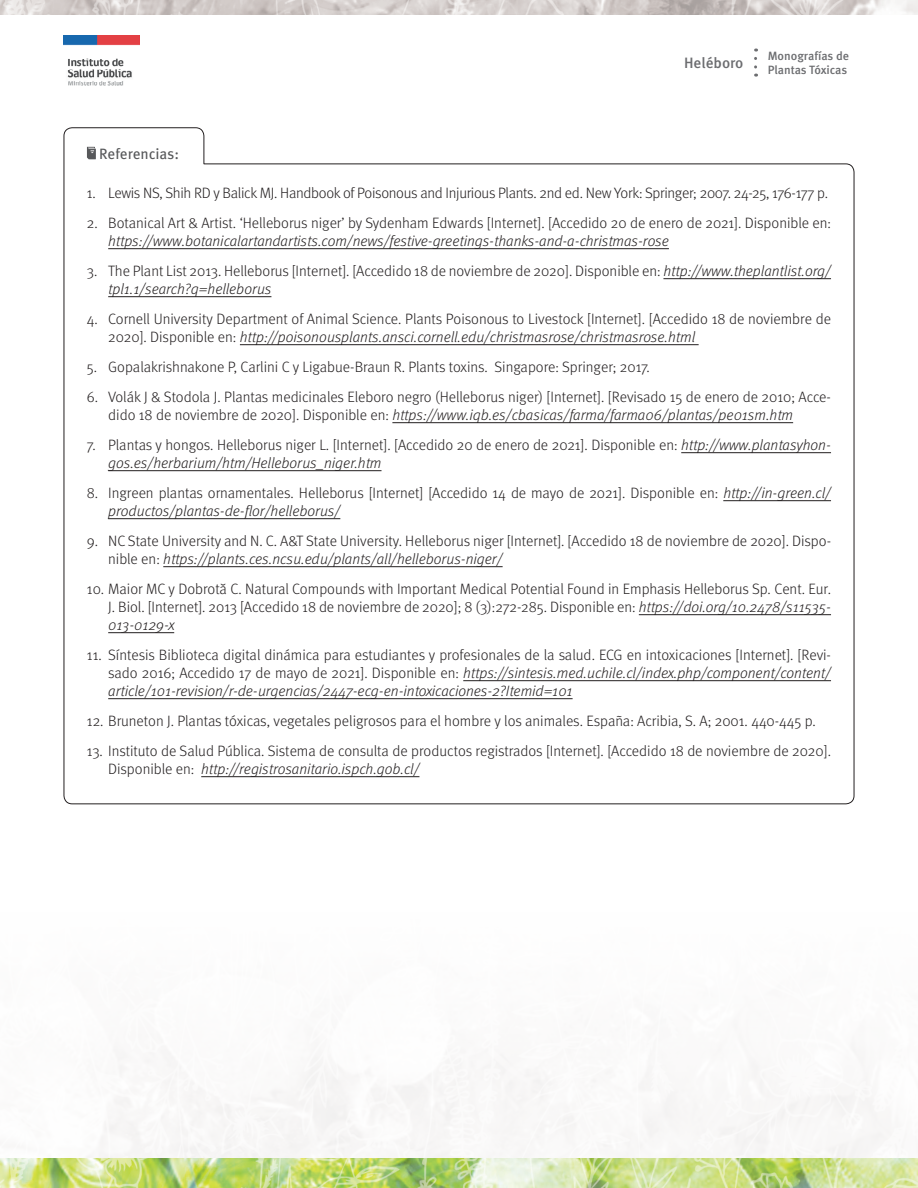
<style>
.page{position:relative;width:918px;height:1188px;background:#fff}
.page>*{position:absolute;margin:0;border:0;box-sizing:border-box;transform-origin:0 0}
.t1{font:300 15px/18px "Meta Pro";color:#231f20}
.t2{font:300 15px "Meta Pro";letter-spacing:-.02em;color:#231f20}
.t3{font:italic 300 15px "Meta Pro";color:#231f20}
.t4{font:15px "Meta Pro";letter-spacing:-.005em;color:#57585a}
.t5{font:500 15px "Meta Pro";color:#6c6d70}
.t6{font:500 12px/14.4px "Meta Pro";color:#6c6d70}
.s1{font-style:italic}
</style>
<div class="page">
<img style="left:0;top:1048px;width:918px;height:140px">
<img style="left:0;top:0;width:918px;height:15px">
<img style="left:64px;top:36px;width:76px;height:50px">
<svg style="left:754px;top:58px;width:3px;height:19px"></svg>
<svg style="left:64px;top:127px;width:790px;height:677px"></svg>
<p class="t5" style="left:684px;top:51px;width:61px">Heléboro</p>
<p class="t6" style="left:768px;top:48px;width:83px">Monografías de<br>Plantas Tóxicas</p>
<p class="t4" style="left:99px;top:143px;width:81px">Referencias:</p>
<p class="t2" style="left:87px;top:182px;width:743px">1. Lewis NS, Shih RD y Balick MJ. Handbook of Poisonous and Injurious Plants. 2nd ed. New York: Springer; 2007. 24-25, 176-177 p.</p>
<p class="t1" style="left:87px;top:213px;width:746px">2. Botanical Art &amp; Artist. ‘Helleborus niger’ by Sydenham Edwards [Internet]. [Accedido 20 de enero de 2021]. Disponible en:</p>
<p class="t3" style="left:108px;top:230px;width:562px">https://www.botanicalartandartists.com/news/festive-greetings-thanks-and-a-christmas-rose</p>
<p class="t1" style="left:108px;top:261px;width:724px;text-indent:-21px">3. The Plant List 2013. Helleborus [Internet]. [Accedido 18 de noviembre de 2020]. Disponible en: <span class="s1">http://www.theplantlist.org/ tpl1.1/search?q=helleborus</span></p>
<p class="t1" style="left:108px;top:309px;width:724px;text-indent:-21px">4. Cornell University Department of Animal Science. Plants Poisonous to Livestock [Internet]. [Accedido 18 de noviembre de<br>2020]. Disponible en: <span class="s1">http://poisonousplants.ansci.cornell.edu/christmasrose/christmasrose.html</span></p>
<p class="t1" style="left:87px;top:357px;width:564px">5. Gopalakrishnakone P, Carlini C y Ligabue-Braun R. Plants toxins. Singapore: Springer; 2017.</p>
<p class="t1" style="left:108px;top:387px;width:724px;text-indent:-21px">6. Volák J &amp; Stodola J. Plantas medicinales Eleboro negro (Helleborus niger) [Internet]. [Revisado 15 de enero de 2010; Acce&shy;dido 18 de noviembre de 2020]. Disponible en: <span class="s1">https://www.iqb.es/cbasicas/farma/farma06/plantas/pe01sm.htm</span></p>
<p class="t1" style="left:108px;top:435px;width:724px;text-indent:-21px">7. Plantas y hongos. Helleborus niger L. [Internet]. [Accedido 20 de enero de 2021]. Disponible en: <span class="s1">http://www.plantasyhon&shy;gos.es/herbarium/htm/Helleborus_niger.htm</span></p>
<p class="t1" style="left:108px;top:483px;width:724px;text-indent:-21px">8. Ingreen plantas ornamentales. Helleborus [Internet] [Accedido 14 de mayo de 2021]. Disponible en: <span class="s1">http://in-green.cl/ productos/plantas-de-flor/helleborus/</span></p>
<p class="t1" style="left:108px;top:531px;width:724px;text-indent:-21px">9. NC State University and N. C. A&amp;T State University. Helleborus niger [Internet]. [Accedido 18 de noviembre de 2020]. Dispo&shy;nible en: <span class="s1">https://plants.ces.ncsu.edu/plants/all/helleborus-niger/</span></p>
<p class="t1" style="left:108px;top:579px;width:724px;text-align:justify;text-indent:-21px">10. Maior MC y Dobrotă C. Natural Compounds with Important Medical Potential Found in Emphasis Helleborus Sp. Cent. Eur.<br>J. Biol. [Internet]. 2013 [Accedido 18 de noviembre de 2020]; 8 (3):272-285. Disponible en: <span class="s1">https://doi.org/10.2478/s11535- 013-0129-x</span></p>
<p class="t1" style="left:108px;top:645px;width:724px;text-align:justify;text-indent:-21px">11. Síntesis Biblioteca digital dinámica para estudiantes y profesionales de la salud. ECG en intoxicaciones [Internet]. [Revi&shy;sado 2016; Accedido 17 de mayo de 2021]. Disponible en: <span class="s1">https://sintesis.med.uchile.cl/index.php/component/content/ article/101-revision/r-de-urgencias/2447-ecg-en-intoxicaciones-2?Itemid=101</span></p>
<p class="t1" style="left:87px;top:711px;width:730px">12. Bruneton J. Plantas tóxicas, vegetales peligrosos para el hombre y los animales. España: Acribia, S. A; 2001. 440-445 p.</p>
<p class="t1" style="left:108px;top:741px;width:724px;text-indent:-21px">13. Instituto de Salud Pública. Sistema de consulta de productos registrados [Internet]. [Accedido 18 de noviembre de 2020].<br>Disponible en: <span class="s1">http://registrosanitario.ispch.gob.cl/</span></p>
</div>
